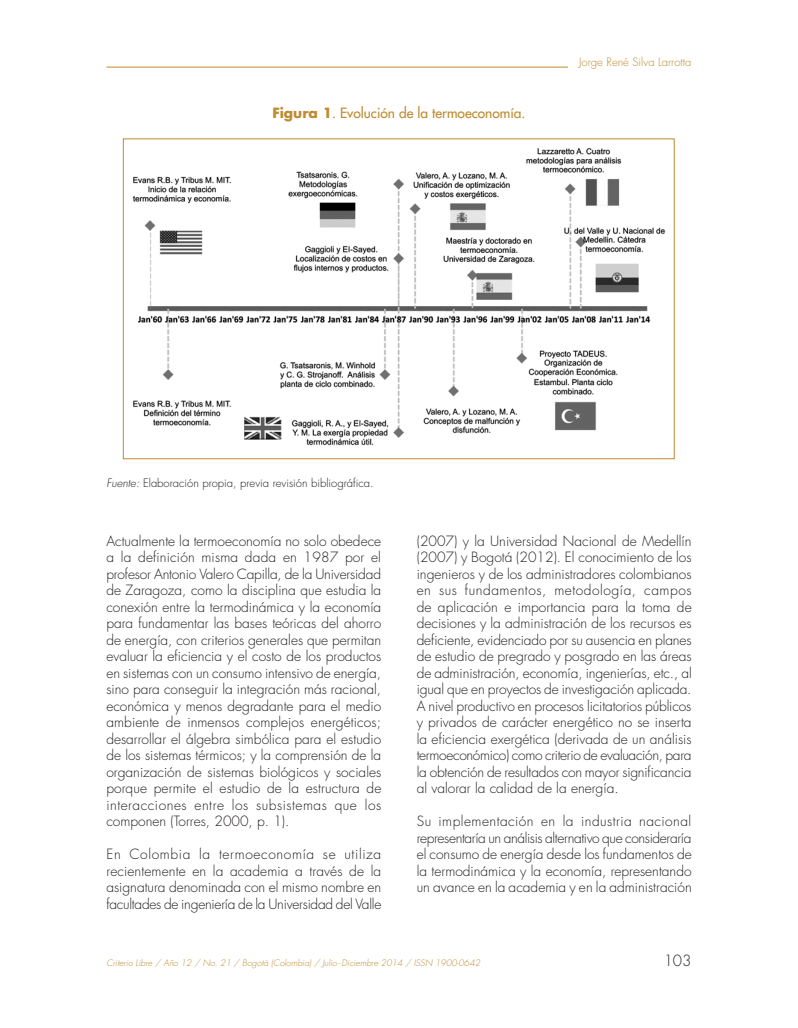
<style>
.page{position:relative;width:798px;height:1028px;background:#fff}
.page>*{position:absolute;margin:0;border:0;box-sizing:border-box;transform-origin:0 0}
.t1{font:300 15px "Futura Std";color:#231f20}
.t2{font:300 13.75px/16.5px "Futura Std";color:#231f20;text-align:justify}
.t3{font:500 13.75px "Futura Std";color:#be8b31}
.t4{font:300 11.25px "Futura Std";color:#231f20}
.t5{font:300 11.25px "Futura Std";color:#be8b31}
.t6{font:italic 300 8.75px "Futura Std";color:#be8b31}
.s1{font-weight:700}
.s2{font-style:italic}
</style>
<div class="page">
<hr style="left:106px;top:67px;width:461px;height:1px;background:#be8b31">
<img style="left:133px;top:147px;width:531px;height:299px">
<p class="t3" style="left:272px;top:104px;width:255px"><span class="s1">Figura 1</span>. Evolución de la termoeconomía.</p>
<p class="t5" style="left:579px;top:55px;width:114px">Jorge René Silva Larrotta</p>
<p class="t4" style="left:106px;top:475px;width:269px"><span class="s2">Fuente:</span> Elaboración propia, previa revisión bibliográfica.</p>
<p class="t2" style="left:106px;top:533px;width:276px">Actualmente la termoeconomía no solo obedece a la definición misma dada en 1987 por el profesor Antonio Valero Capilla, de la Universidad de Zaragoza, como la disciplina que estudia la conexión entre la termodinámica y la economía para fundamentar las bases teóricas del ahorro de energía, con criterios generales que permitan evaluar la eficiencia y el costo de los productos en sistemas con un consumo intensivo de energía, sino para conseguir la integración más racional, económica y menos degradante para el medio ambiente de inmensos complejos energéticos; desarrollar el álgebra simbólica para el estudio de los sistemas térmicos; y la comprensión de la organización de sistemas biológicos y sociales porque permite el estudio de la estructura de interacciones entre los subsistemas que los componen (Torres, 2000, p. 1).</p>
<p class="t2" style="left:106px;top:846px;width:276px">En Colombia la termoeconomía se utiliza recientemente en la academia a través de la asignatura denominada con el mismo nombre en facultades de ingeniería de la Universidad del Valle</p>
<p class="t2" style="left:416px;top:533px;width:276px">(2007) y la Universidad Nacional de Medellín (2007) y Bogotá (2012). El conocimiento de los ingenieros y de los administradores colombianos en sus fundamentos, metodología, campos de aplicación e importancia para la toma de decisiones y la administración de los recursos es deficiente, evidenciado por su ausencia en planes de estudio de pregrado y posgrado en las áreas de administración, economía, ingenierías, etc., al igual que en proyectos de investigación aplicada.<br>A nivel productivo en procesos licitatorios públicos y privados de carácter energético no se inserta la eficiencia exergética (derivada de un análisis termoeconómico) como criterio de evaluación, para la obtención de resultados con mayor significancia al valorar la calidad de la energía.</p>
<p class="t2" style="left:416px;top:813px;width:276px">Su implementación en la industria nacional representaría un análisis alternativo que consideraría el consumo de energía desde los fundamentos de la termodinámica y la economía, representando un avance en la academia y en la administración</p>
<p class="t6" style="left:106px;top:958px;width:375px">Criterio Libre / Año 12 / No. 21 / Bogotá (Colombia) / Julio - Diciembre 2014 / ISSN 1900-0642</p>
<p class="t1" style="left:663px;top:951px;width:29px">103</p>
</div>
